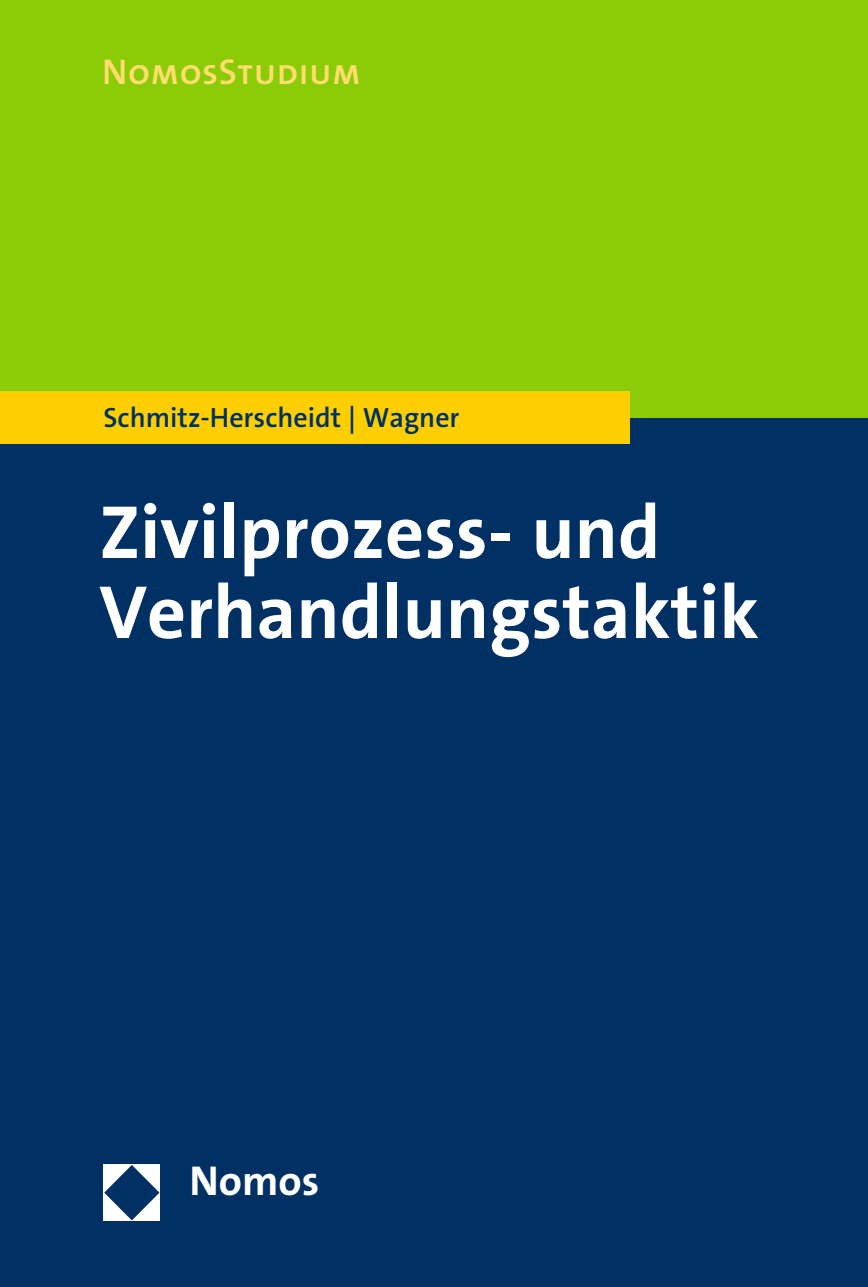
<style>
.page{position:relative;width:868px;height:1287px;background:#fff}
.page>*{position:absolute;margin:0;border:0;box-sizing:border-box;transform-origin:0 0}
.t1{font:700 76px/80px "The Sans Os F";color:#fff}
.t2{font:700 42px "The Sans Os F";color:#fff}
.t3{font:600 36px "The Sans Os F";letter-spacing:.015em;color:#ffde6d}
.t4{font:600 28px "The Sans Os F";color:#003064}
</style>
<div class="page">
<div style="left:0;top:418px;width:867px;height:869px;background:#003064"></div>
<div style="left:0;top:0;width:867px;height:418px;background:#8ccb07"></div>
<div style="left:0;top:392px;width:629px;height:52px;background:#fdcf00"></div>
<div style="left:103px;top:1164px;width:57px;height:57px;background:#fff"></div>
<svg style="left:104px;top:1165px;width:55px;height:55px"></svg>
<p class="t3" style="left:102px;top:49px;width:260px">NomosStudium</p>
<p class="t4" style="left:103px;top:400px;width:357px">Schmitz-Herscheidt | Wagner</p>
<p class="t1" style="left:99px;top:493px;width:661px">Zivilprozess- und<br>Verhandlungstaktik</p>
<p class="t2" style="left:189px;top:1154px;width:131px">Nomos</p>
</div>
